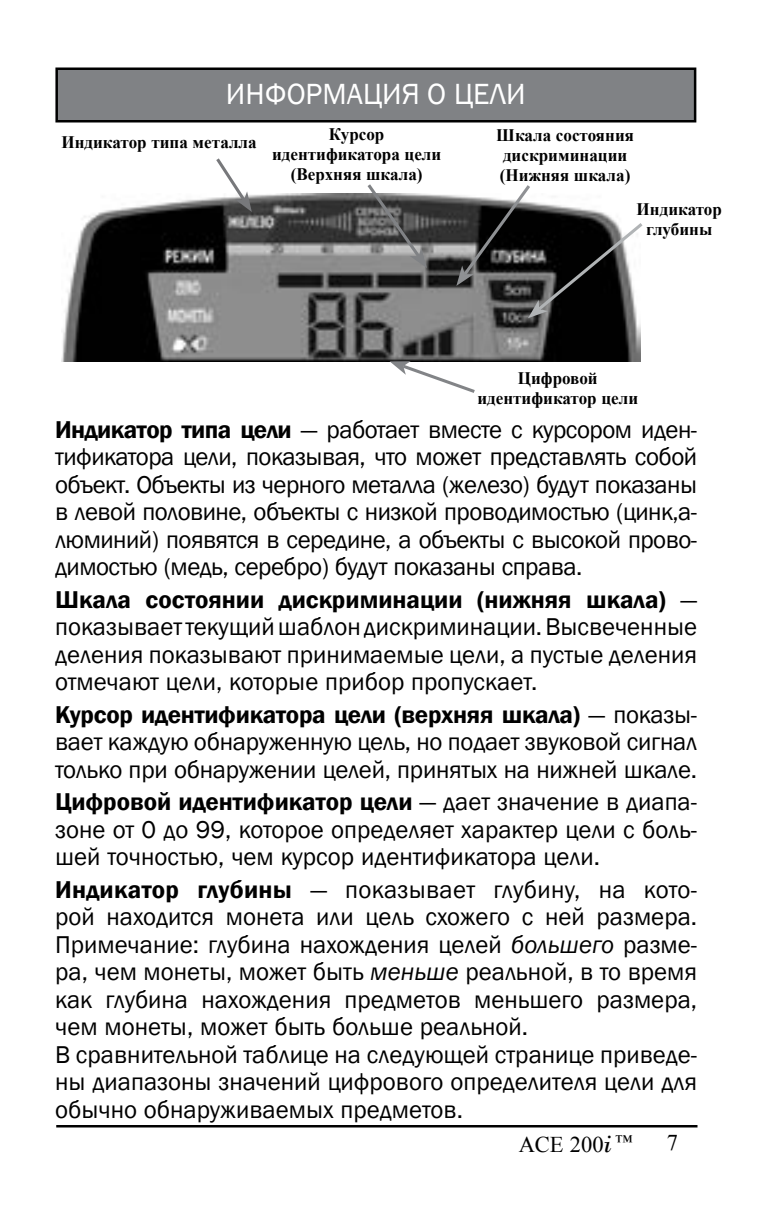
<style>
.page{position:relative;width:765px;height:1215px;background:#fff}
.page>*{position:absolute;margin:0;border:0;box-sizing:border-box;transform-origin:0 0}
.t1{font:30px "Franklin Gothic";color:#fff}
.t2{font:25px/27.5px "Franklin Gothic";color:#000;text-align:justify}
.t3{font:22.5px "Times New Roman";color:#000}
.t4{font:700 17.5px/20px "Times New Roman";color:#000;text-align:center}
.s1{font-weight:600}
.s2{font-style:italic}
.s3{font-family:"Bodoni";font-style:italic;font-size:25px}
</style>
<div class="page">
<hr style="left:56px;top:1125px;width:642px;height:3px;background:#000">
<div style="left:57px;top:69px;width:638px;height:52px;background:#808285"></div>
<div style="left:55px;top:68px;width:641px;height:54px;border:2px solid #000"></div>
<img style="left:61px;top:193px;width:579px;height:168px">
<svg style="left:213px;top:158px;width:39px;height:54px"></svg>
<svg style="left:365px;top:184px;width:62px;height:84px;background:#7a7a7a"></svg>
<svg style="left:456px;top:185px;width:187px;height:133px"></svg>
<svg style="left:390px;top:361px;width:88px;height:32px"></svg>
<p class="t1" style="left:226px;top:75px;width:301px">ИНФОРМАЦИЯ О ЦЕЛИ</p>
<p class="t4" style="left:272px;top:124px;width:171px">Курсор идентификатора цели (Верхняя шкала)</p>
<p class="t4" style="left:61px;top:132px;width:197px">Индикатор типа металла</p>
<p class="t4" style="left:496px;top:125px;width:139px;text-align:left">Шкала состояния дискриминации (Нижняя шкала)</p>
<p class="t4" style="left:637px;top:198px;width:87px">Индикатор глубины</p>
<p class="t4" style="left:477px;top:368px;width:162px">Цифровой идентификатор цели</p>
<p class="t2" style="left:55px;top:416px;width:644px"><span class="s1">Индикатор типа цели</span> — работает вместе с курсором иден&shy;тификатора цели, показывая, что может представлять собой объект. Объекты из черного металла (железо) будут показаны в левой половине, объекты с низкой проводимостью (цинк,а&shy;люминий) появятся в середине, а объекты с высокой прово&shy;димостью (медь, серебро) будут показаны справа.</p>
<p class="t2" style="left:55px;top:586px;width:644px"><span class="s1">Шкала состоянии дискриминации (нижняя шкала)</span> — показывает текущий шаблон дискриминации. Высвеченные деления показывают принимаемые цели, а пустые деления отмечают цели, которые прибор пропускает.</p>
<p class="t2" style="left:55px;top:701px;width:644px"><span class="s1">Курсор идентификатора цели (верхняя шкала)</span> — показы&shy;вает каждую обнаруженную цель, но подает звуковой сигнал только при обнаружении целей, принятых на нижней шкале.</p>
<p class="t2" style="left:55px;top:789px;width:643px"><span class="s1">Цифровой идентификатор цели</span> — дает значение в диапа&shy;зоне от 0 до 99, которое определяет характер цели с боль&shy;шей точностью, чем курсор идентификатора цели.</p>
<p class="t2" style="left:55px;top:876px;width:644px;text-align:left"><span class="s1">Индикатор глубины</span> — показывает глубину, на кото&shy;рой находится монета или цель схожего с ней размера.<br>Примечание: глубина нахождения целей <span class="s2">большего</span> разме&shy;ра, чем монеты, может быть <span class="s2">меньше</span> реальной, в то время как глубина нахождения предметов меньшего размера, чем монеты, может быть больше реальной.<br>В сравнительной таблице на следующей странице приведе&shy;ны диапазоны значений цифрового определителя цели для обычно обнаруживаемых предметов.</p>
<p class="t3" style="left:519px;top:1129px;width:115px">ACE 200<span class="s3">i</span> <sup>™</sup></p>
<p class="t3" style="left:667px;top:1127px;width:13px">7</p>
</div>
